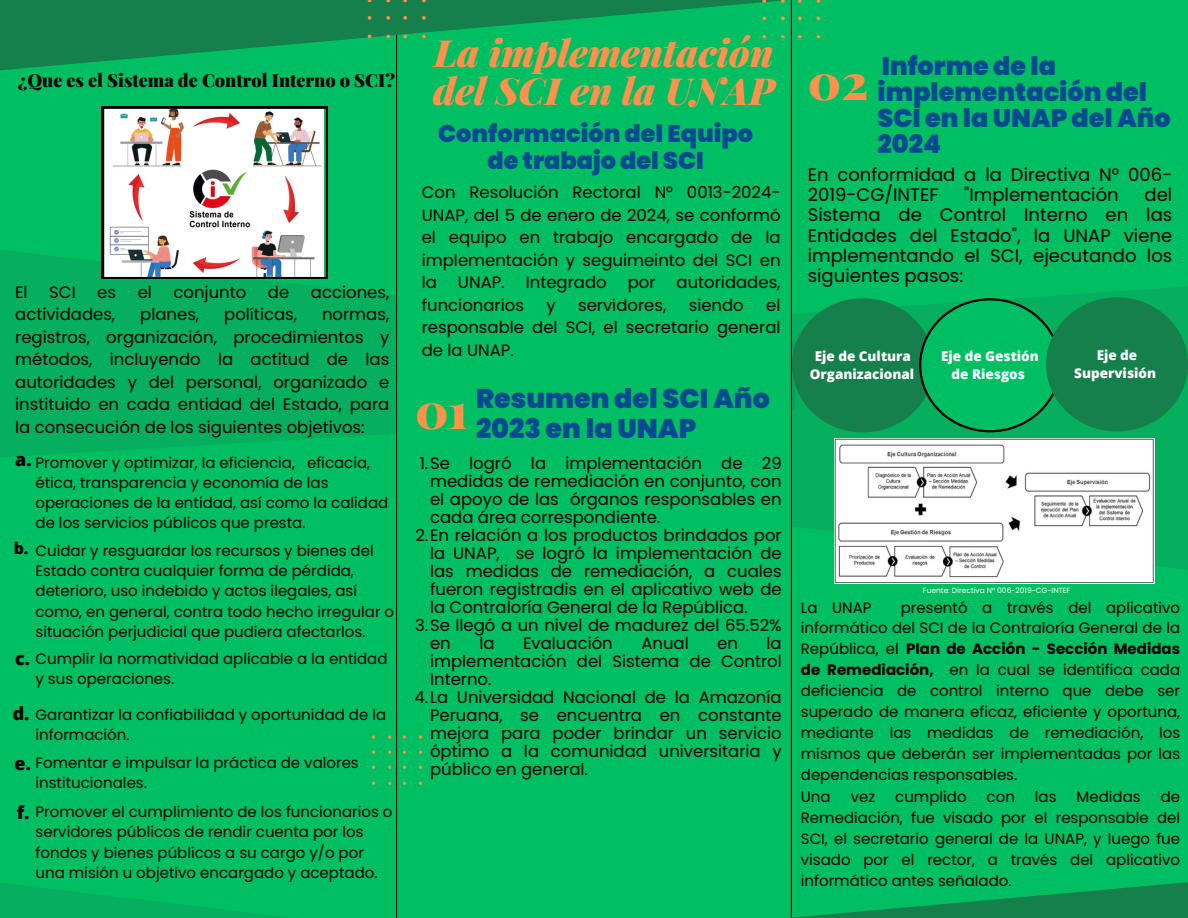
<style>
.page{position:relative;width:1188px;height:918px;background:#fff}
.page>*{position:absolute;margin:0;border:0;box-sizing:border-box;transform-origin:0 0}
.t1{font:900 49.5px "Playfair Display";color:#ff914d}
.t2{font:italic 900 37.5px/38.2px "Playfair Display";color:#ff914d}
.t3{font:900 27px/30.3px "Poppins";color:#054a91}
.t4{font:900 25.5px/25.8px "Poppins";color:#054a91}
.t5{font:900 24px/27px "Poppins";color:#054a91;text-align:center}
.t6{font:18px/20.2px "Poppins";color:#000}
.t7{font:900 18px "Playfair Display";color:#000}
.t8{font:800 18px "Open Sans";color:#000}
.t9{font:16.5px/18px "Poppins";color:#000;text-align:justify}
.t10{font:800 16.05px "Open Sans";color:#000}
.t11{font:15px/20.2px "Poppins";color:#000}
.t12{font:800 13.5px/18px "Open Sans";color:#fff;text-align:center}
.t13{font:7.5px "Poppins";color:#fff}
.s1{font-weight:700}
</style>
<div class="page">
<div style="left:0;top:0;width:399px;height:918px;background:#00bf63"></div>
<div style="left:792px;top:0;width:396px;height:918px;background:#00bf63"></div>
<svg style="left:792px;top:287px;width:396px;height:285px;fill:#05af5d"></svg>
<svg style="left:0;top:247px;width:797px;height:212px;fill:#05af5d"></svg>
<div style="left:396px;top:72px;width:396px;height:809px;background:#00bf63"></div>
<svg style="left:412px;top:881px;width:776px;height:37px"></svg>
<svg style="left:0;top:0;width:792px;height:72px;background:#0aa057"></svg>
<svg style="left:372px;top:735px;width:55px;height:50px"></svg>
<svg style="left:762px;top:0;width:59px;height:38px"></svg>
<svg style="left:102px;top:107px;width:226px;height:172px;background:#d9d3d2"></svg>
<svg style="left:0;top:868px;width:412px;height:50px"></svg>
<div style="left:792px;top:298px;width:142px;height:134px;background:#15804c;border-radius:50%"></div>
<svg style="left:919px;top:298px;width:142px;height:134px"></svg>
<div style="left:1046px;top:297px;width:142px;height:134px;background:#15804c;border-radius:50%"></div>
<svg style="left:368px;top:0;width:63px;height:37px;background:#1d834d"></svg>
<img style="left:835px;top:438px;width:319px;height:145px">
<h5 class="t7" style="left:18px;top:67px;width:379px">¿Que es el Sistema de Control Interno o SCI?</h5>
<h2 class="t9" style="left:15px;top:283px;width:14px">El</h2>
<h2 class="t9" style="left:49px;top:283px;width:28px">SCI</h2>
<h2 class="t9" style="left:97px;top:283px;width:20px">es</h2>
<h2 class="t9" style="left:138px;top:283px;width:16px">el</h2>
<h2 class="t9" style="left:174px;top:283px;width:74px">conjunto</h2>
<h2 class="t9" style="left:268px;top:283px;width:23px">de</h2>
<h2 class="t9" style="left:311px;top:283px;width:80px">acciones,</h2>
<h2 class="t9" style="left:15px;top:306px;width:102px">actividades,</h2>
<h2 class="t9" style="left:140px;top:306px;width:60px">planes,</h2>
<h2 class="t9" style="left:224px;top:306px;width:74px">políticas,</h2>
<h2 class="t9" style="left:15px;top:303px;width:376px;line-height:22.5px;text-indent:307px">normas, registros, organización, procedimientos y métodos, incluyendo la actitud de las autoridades y del personal, organizado e instituido en cada entidad del Estado, para la consecución de los siguientes objetivos:</h2>
<p class="t11" style="left:36px;top:452px;width:336px">Promover y optimizar, la eficiencia, eficacia, ética, transparencia y economía de las</p>
<p class="t11" style="left:36px;top:493px;width:354px">operaciones de la entidad, así como la calidad de los servicios públicos que presta.</p>
<p class="t11" style="left:36px;top:540px;width:360px">Cuidar y resguardar los recursos y bienes del Estado contra cualquier forma de pérdida, deterioro, uso indebido y actos ilegales, así como, en general, contra todo hecho irregular o situación perjudicial que pudiera afectarlos.</p>
<p class="t11" style="left:36px;top:649px;width:354px">Cumplir la normatividad aplicable a la entidad y sus operaciones.</p>
<p class="t11" style="left:36px;top:704px;width:352px">Garantizar la confiabilidad y oportunidad de la información.</p>
<p class="t11" style="left:36px;top:753px;width:325px">Fomentar e impulsar la práctica de valores institucionales.</p>
<h2 class="t11" style="left:36px;top:802px;width:359px">Promover el cumplimiento de los funcionarios o servidores públicos de rendir cuenta por los fondos y bienes públicos a su cargo y/o por una misión u objetivo encargado y aceptado.</h2>
<p class="t8" style="left:15px;top:447px;width:18px">a.</p>
<p class="t10" style="left:14px;top:537px;width:16px">b.</p>
<p class="t8" style="left:15px;top:646px;width:16px">c.</p>
<p class="t8" style="left:13px;top:701px;width:18px">d.</p>
<h4 class="t8" style="left:15px;top:750px;width:18px">e.</h4>
<h5 class="t8" style="left:17px;top:800px;width:14px">f.</h5>
<p class="t2" style="left:433px;top:32px;width:343px">La implementación del SCI en la UNAP</p>
<p class="t5" style="left:438px;top:120px;width:316px">Conformación del Equipo de trabajo del SCI</p>
<p class="t9" style="left:422px;top:181px;width:360px;line-height:22.5px">Con Resolución Rectoral N° 0013-2024- UNAP, del 5 de enero de 2024, se conformó el equipo en trabajo encargado de la implementación y seguimeinto del SCI en la</p>
<p class="t9" style="left:458px;top:273px;width:48px">UNAP.</p>
<p class="t9" style="left:526px;top:273px;width:82px">Integrado</p>
<p class="t9" style="left:628px;top:273px;width:29px">por</p>
<p class="t9" style="left:677px;top:273px;width:105px">autoridades,</p>
<p class="t9" style="left:422px;top:296px;width:104px">funcionarios</p>
<p class="t9" style="left:546px;top:296px;width:11px">y</p>
<p class="t9" style="left:578px;top:296px;width:90px">servidores,</p>
<p class="t9" style="left:689px;top:296px;width:57px">siendo</p>
<p class="t9" style="left:422px;top:294px;width:360px;line-height:22.5px;text-indent:345px">el responsable del SCI, el secretario general de la UNAP.</p>
<h3 class="t1" style="left:415px;top:375px;width:54px">01</h3>
<p class="t3" style="left:476px;top:383px;width:295px">Resumen del SCI Año<br>2023 en la UNAP</p>
<p class="t9" style="left:430px;top:454px;width:353px;text-indent:-10px">1.Se logró la implementación de 29 medidas de remediación en conjunto, con el apoyo de las órganos responsables en cada área correspondiente.</p>
<p class="t9" style="left:430px;top:526px;width:353px;text-indent:-15px">2.En relación a los productos brindados por la UNAP, se logró la implementación de las medidas de remediación, a cuales fueron registradis en el aplicativo web de la Contraloría General de la República.</p>
<p class="t9" style="left:430px;top:616px;width:353px;text-indent:-15px">3.Se llegó a un nivel de madurez del 65.52% en</p>
<p class="t9" style="left:479px;top:634px;width:17px">la</p>
<p class="t9" style="left:523px;top:634px;width:91px">Evaluación</p>
<p class="t9" style="left:641px;top:634px;width:49px">Anual</p>
<p class="t9" style="left:717px;top:634px;width:22px">en</p>
<p class="t9" style="left:430px;top:634px;width:353px;text-indent:336px">la implementación del Sistema de Control Interno.</p>
<p class="t9" style="left:430px;top:688px;width:353px;text-indent:-15px">4.La Universidad Nacional de la Amazonía Peruana, se encuentra en constante mejora para poder brindar un servicio óptimo a la comunidad universitaria y público en general.</p>
<h5 class="t1" style="left:808px;top:47px;width:62px">02</h5>
<h1 class="t4" style="left:878px;top:53px;width:295px">Informe de la implementación del<br>SCI en la UNAP del Año<br>2024</h1>
<h6 class="t6" style="left:808px;top:164px;width:366px">En conformidad a la Directiva N° 006-<br>2019-CG/INTEF</h6>
<h6 class="t6" style="left:964px;top:185px;width:156px">"Implementación</h6>
<h6 class="t6" style="left:808px;top:185px;width:366px;text-align:justify;text-indent:337px">del Sistema de Control Interno en las Entidades del Estado", la UNAP viene implementando el SCI, ejecutando los siguientes pasos:</h6>
<p class="t12" style="left:810px;top:347px;width:106px">Eje de Cultura<br>Organizacional</p>
<h4 class="t12" style="left:941px;top:347px;width:99px">Eje de Gestión de Riesgos</h4>
<h4 class="t12" style="left:1074px;top:346px;width:84px">Eje de<br>Supervisión</h4>
<h4 class="t13" style="left:923px;top:585px;width:149px">Fuente: Directiva N° 006-2019-CG-INTEF</h4>
<p class="t11" style="left:801px;top:597px;width:381px;line-height:20.9px;text-align:justify;text-indent:100px">presentó a través del aplicativo informático del SCI de la Contraloría General de la República, el <span class="s1">Plan de Acción - Sección Medidas de Remediación,</span> en la cual se identifica cada deficiencia de control interno que debe ser superado de manera eficaz, eficiente y oportuna, mediante las medidas de remediación, los mismos que deberán ser implementadas por las dependencias responsables.</p>
<p class="t11" style="left:801px;top:787px;width:31px">Una</p>
<p class="t11" style="left:851px;top:787px;width:26px">vez</p>
<p class="t11" style="left:895px;top:787px;width:73px">cumplido</p>
<p class="t11" style="left:987px;top:787px;width:30px">con</p>
<p class="t11" style="left:1035px;top:787px;width:23px">las</p>
<p class="t11" style="left:1077px;top:787px;width:66px">Medidas</p>
<p class="t11" style="left:801px;top:597px;width:72px">La UNAP</p>
<p class="t11" style="left:801px;top:787px;width:381px;line-height:20.9px;text-align:justify;text-indent:360px">de Remediación, fue visado por el responsable del SCI, el secretario general de la UNAP, y luego fue visado por el rector, a través del aplicativo informático antes señalado.</p>
</div>
